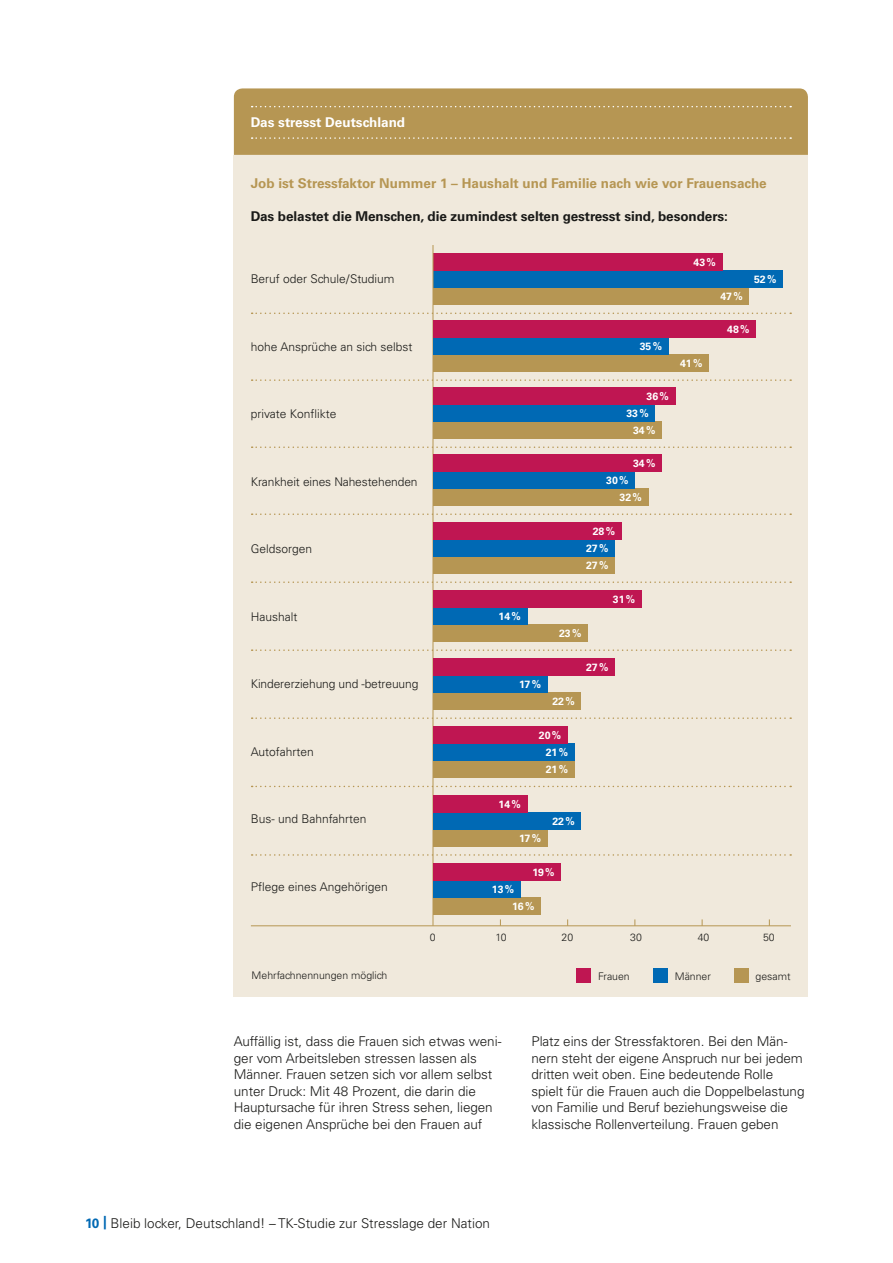
<style>
.page{position:relative;width:893px;height:1263px;background:#fff}
.page>*{position:absolute;margin:0;border:0;box-sizing:border-box;transform-origin:0 0}
.Copy{font:300 13.5px/16.5px "Univers LT Std";letter-spacing:-.005em;color:#1a1a18}
.t1{font:700 13.5px "Univers LT Std";color:#b69653}
.Copy-2{font:700 13.5px "Univers LT Std";letter-spacing:-.005em;color:#1a1a18}
.t2{font:700 13.5px "Univers LT Std";color:#fff}
.t3{font:300 12px "Univers LT Std";color:#1a1a18}
.t4{font:700 10.5px "Univers LT Std";color:#fff}
.t5{font:300 10.5px "Univers LT Std";color:#1a1a18}
.s1{font-weight:700;color:#0069b4}
</style>
<div class="page">
<div style="left:234px;top:155px;width:574px;height:841px;background:#f0e9dc"></div>
<div style="left:433px;top:288px;width:316px;height:17px;background:#b69653"></div>
<div style="left:433px;top:271px;width:350px;height:17px;background:#0069b4"></div>
<div style="left:433px;top:254px;width:289px;height:17px;background:#bf1652"></div>
<div style="left:234px;top:88px;width:574px;height:67px;background:#b69653"></div>
<div style="left:576px;top:968px;width:15px;height:15px;background:#bf1652"></div>
<div style="left:653px;top:968px;width:15px;height:15px;background:#0069b4"></div>
<div style="left:734px;top:968px;width:14px;height:15px;background:#b69653"></div>
<svg style="left:252px;top:313px;width:539px;height:1px"></svg>
<svg style="left:252px;top:513px;width:539px;height:2px"></svg>
<svg style="left:252px;top:379px;width:539px;height:2px"></svg>
<svg style="left:252px;top:446px;width:539px;height:2px"></svg>
<hr style="left:251px;top:925px;width:540px;height:1px;background:#b69653">
<hr style="left:433px;top:245px;width:1px;height:681px;background:#b69653">
<div style="left:433px;top:355px;width:276px;height:17px;background:#b69653"></div>
<div style="left:433px;top:338px;width:235px;height:17px;background:#0069b4"></div>
<div style="left:433px;top:321px;width:323px;height:17px;background:#bf1652"></div>
<div style="left:433px;top:422px;width:229px;height:17px;background:#b69653"></div>
<div style="left:433px;top:405px;width:222px;height:17px;background:#0069b4"></div>
<div style="left:433px;top:388px;width:242px;height:17px;background:#bf1652"></div>
<div style="left:433px;top:489px;width:215px;height:17px;background:#b69653"></div>
<div style="left:433px;top:472px;width:202px;height:17px;background:#0069b4"></div>
<div style="left:433px;top:455px;width:229px;height:17px;background:#bf1652"></div>
<div style="left:433px;top:557px;width:182px;height:17px;background:#b69653"></div>
<div style="left:433px;top:540px;width:182px;height:17px;background:#0069b4"></div>
<div style="left:433px;top:523px;width:188px;height:17px;background:#bf1652"></div>
<svg style="left:252px;top:581px;width:539px;height:2px"></svg>
<div style="left:433px;top:625px;width:155px;height:17px;background:#b69653"></div>
<div style="left:433px;top:608px;width:94px;height:17px;background:#0069b4"></div>
<div style="left:433px;top:591px;width:209px;height:17px;background:#bf1652"></div>
<svg style="left:252px;top:649px;width:539px;height:2px"></svg>
<div style="left:433px;top:693px;width:148px;height:17px;background:#b69653"></div>
<div style="left:433px;top:676px;width:114px;height:17px;background:#0069b4"></div>
<div style="left:433px;top:659px;width:182px;height:17px;background:#bf1652"></div>
<svg style="left:252px;top:717px;width:539px;height:2px"></svg>
<svg style="left:252px;top:786px;width:539px;height:1px"></svg>
<div style="left:433px;top:761px;width:141px;height:17px;background:#b69653"></div>
<div style="left:433px;top:744px;width:141px;height:17px;background:#0069b4"></div>
<div style="left:433px;top:727px;width:135px;height:17px;background:#bf1652"></div>
<div style="left:433px;top:829px;width:114px;height:17px;background:#b69653"></div>
<div style="left:433px;top:812px;width:148px;height:17px;background:#0069b4"></div>
<div style="left:433px;top:795px;width:94px;height:17px;background:#bf1652"></div>
<svg style="left:252px;top:854px;width:539px;height:2px"></svg>
<div style="left:433px;top:898px;width:108px;height:17px;background:#b69653"></div>
<div style="left:433px;top:881px;width:88px;height:17px;background:#0069b4"></div>
<div style="left:433px;top:864px;width:128px;height:17px;background:#bf1652"></div>
<p class="t2" style="left:251px;top:114px;width:156px">Das stresst Deutschland</p>
<p class="t1" style="left:251px;top:175px;width:517px">Job ist Stressfaktor Nummer 1 – Haushalt und Familie nach wie vor Frauensache</p>
<p class="Copy-2" style="left:251px;top:208px;width:479px">Das belastet die Menschen, die zumindest selten gestresst sind, besonders:</p>
<p class="t4" style="left:694px;top:256px;width:24px">43%</p>
<p class="t3" style="left:251px;top:272px;width:145px">Beruf oder Schule/Studium</p>
<p class="t4" style="left:754px;top:273px;width:24px">52%</p>
<p class="t4" style="left:720px;top:290px;width:24px">47%</p>
<p class="t4" style="left:727px;top:323px;width:24px">48%</p>
<p class="t3" style="left:251px;top:339px;width:163px">hohe Ansprüche an sich selbst</p>
<p class="t4" style="left:640px;top:340px;width:24px">35%</p>
<p class="t4" style="left:680px;top:357px;width:24px">41%</p>
<p class="t4" style="left:646px;top:390px;width:24px">36%</p>
<p class="t3" style="left:251px;top:407px;width:87px">private Konflikte</p>
<p class="t4" style="left:626px;top:407px;width:24px">33%</p>
<p class="t4" style="left:633px;top:424px;width:24px">34%</p>
<p class="t4" style="left:633px;top:457px;width:24px">34%</p>
<p class="t3" style="left:251px;top:474px;width:168px">Krankheit eines Nahestehenden</p>
<p class="t4" style="left:606px;top:474px;width:24px">30%</p>
<p class="t4" style="left:620px;top:491px;width:24px">32%</p>
<p class="t4" style="left:593px;top:525px;width:24px">28%</p>
<p class="t3" style="left:251px;top:542px;width:63px">Geldsorgen</p>
<p class="t4" style="left:586px;top:542px;width:24px">27%</p>
<p class="t4" style="left:586px;top:559px;width:24px">27%</p>
<p class="t4" style="left:613px;top:593px;width:24px">31%</p>
<p class="t3" style="left:251px;top:609px;width:48px">Haushalt</p>
<p class="t4" style="left:499px;top:610px;width:24px">14%</p>
<p class="t4" style="left:559px;top:627px;width:24px">23%</p>
<p class="t4" style="left:586px;top:661px;width:24px">27%</p>
<p class="t3" style="left:251px;top:677px;width:169px">Kindererziehung und -betreuung</p>
<p class="t4" style="left:519px;top:678px;width:24px">17%</p>
<p class="t4" style="left:552px;top:695px;width:24px">22%</p>
<p class="t4" style="left:539px;top:729px;width:24px">20%</p>
<p class="t3" style="left:251px;top:744px;width:64px">Autofahrten</p>
<p class="t4" style="left:546px;top:746px;width:24px">21%</p>
<p class="t4" style="left:546px;top:763px;width:24px">21%</p>
<p class="t4" style="left:499px;top:798px;width:24px">14%</p>
<p class="t3" style="left:251px;top:812px;width:117px">Bus- und Bahnfahrten</p>
<p class="t4" style="left:552px;top:815px;width:24px">22%</p>
<p class="t4" style="left:519px;top:832px;width:24px">17%</p>
<p class="t4" style="left:532px;top:866px;width:24px">19%</p>
<p class="t3" style="left:251px;top:879px;width:139px">Pflege eines Angehörigen</p>
<p class="t4" style="left:492px;top:883px;width:24px">13%</p>
<p class="t4" style="left:512px;top:900px;width:24px">16%</p>
<p class="t5" style="left:430px;top:930px;width:7px">0</p>
<p class="t5" style="left:496px;top:931px;width:12px">10</p>
<p class="t5" style="left:561px;top:931px;width:13px">20</p>
<p class="t5" style="left:630px;top:930px;width:13px">30</p>
<p class="t5" style="left:698px;top:931px;width:13px">40</p>
<p class="t5" style="left:763px;top:931px;width:13px">50</p>
<p class="t5" style="left:252px;top:969px;width:137px">Mehrfachnennungen möglich</p>
<p class="t5" style="left:598px;top:970px;width:33px">Frauen</p>
<p class="t5" style="left:675px;top:970px;width:38px">Männer</p>
<p class="t5" style="left:756px;top:970px;width:37px">gesamt</p>
<p class="Copy" style="left:234px;top:1033px;width:269px">Auffällig ist, dass die Frauen sich etwas weni&shy;ger vom Arbeitsleben stressen lassen als Männer. Frauen setzen sich vor allem selbst unter Druck: Mit 48 Prozent, die darin die Hauptursache für ihren Stress sehen, liegen die eigenen Ansprüche bei den Frauen auf</p>
<p class="Copy" style="left:531px;top:1033px;width:274px">Platz eins der Stressfaktoren. Bei den Män&shy;nern steht der eigene Anspruch nur bei jedem dritten weit oben. Eine bedeutende Rolle spielt für die Frauen auch die Doppelbelastung von Familie und Beruf beziehungsweise die klassische Rollenverteilung. Frauen geben</p>
<p class="Copy" style="left:85px;top:1214px;width:406px"><span class="s1">10 |</span> Bleib locker, Deutschland! – TK-Studie zur Stresslage der Nation</p>
</div>
